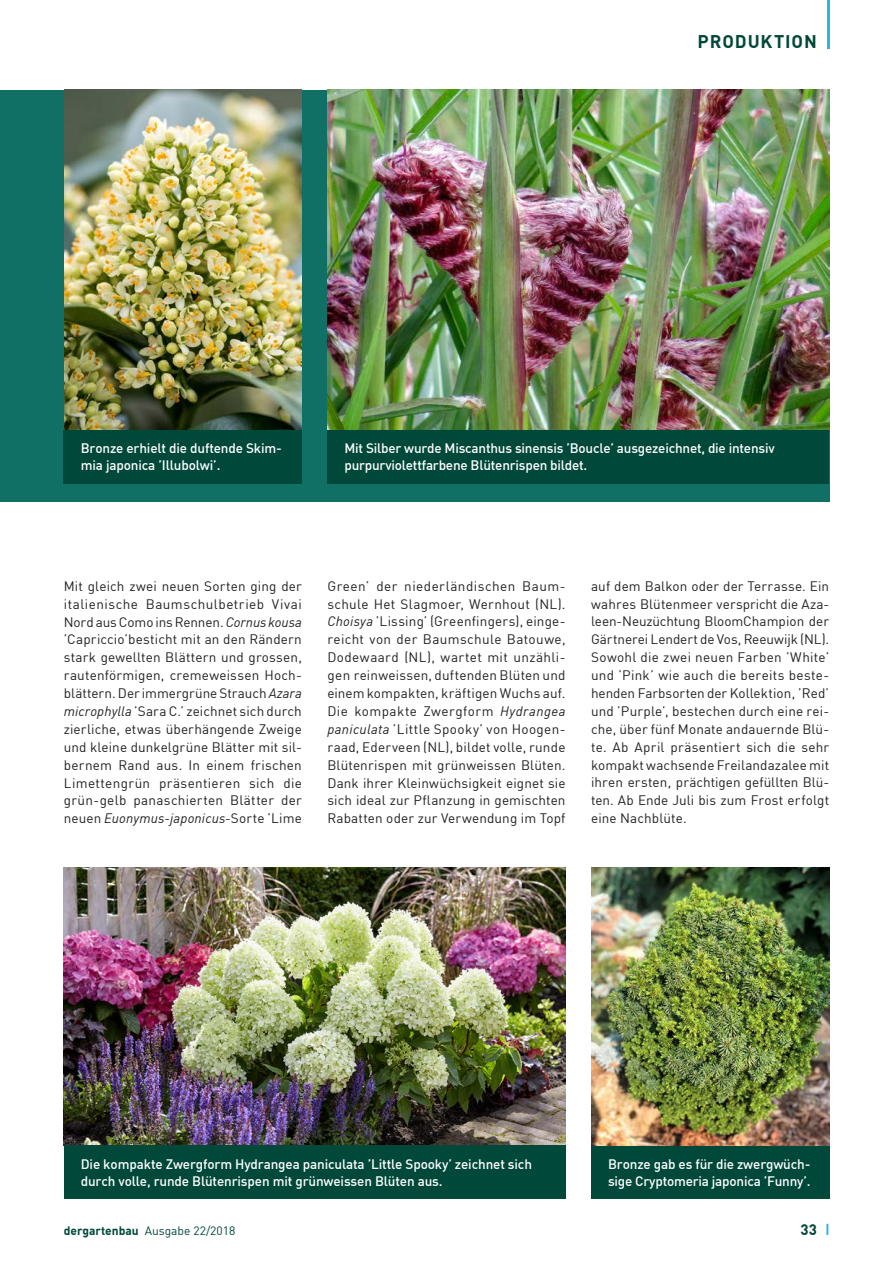
<style>
.page{position:relative;width:893px;height:1263px;background:#fff}
.page>*{position:absolute;margin:0;border:0;box-sizing:border-box;transform-origin:0 0}
.t1{font:700 18px "DIN Offc Pro";letter-spacing:.05em;color:#004839}
.t2{font:700 15px "DIN Offc Pro";color:#004839}
.t3{font:13.5px/17.9px "DIN Offc Pro";letter-spacing:.01em;color:#231f20;text-align:justify}
.t4{font:500 13.5px/16.5px "DIN Offc Pro";letter-spacing:-.01em;color:#fff}
.t5{font:12px "DIN Offc Pro";color:#004839}
.s1{font-style:italic}
.s2{font-weight:700}
</style>
<div class="page">
<hr style="left:827px;top:0;width:3px;height:49px;background:#26b6ea">
<svg style="left:826px;top:1224px;width:2px;height:11px"></svg>
<div style="left:0;top:90px;width:829px;height:411px;background:#107065"></div>
<img style="left:64px;top:90px;width:238px;height:340px">
<img style="left:327px;top:90px;width:502px;height:340px">
<div style="left:591px;top:1145px;width:238px;height:54px;background:#004839"></div>
<img style="left:64px;top:867px;width:502px;height:278px">
<div style="left:64px;top:1145px;width:502px;height:54px;background:#004839"></div>
<div style="left:327px;top:430px;width:502px;height:53px;background:#004839"></div>
<div style="left:64px;top:430px;width:238px;height:53px;background:#004839"></div>
<img style="left:591px;top:867px;width:238px;height:278px">
<h1 class="t1" style="left:698px;top:27px;width:121px">PRODUKTION</h1>
<p class="t4" style="left:81px;top:439px;width:203px">Bronze erhielt die duftende Skim&shy;mia japonica ’Illubolwi’.</p>
<p class="t4" style="left:344px;top:439px;width:432px">Mit Silber wurde Miscanthus sinensis ’Boucle’ ausgezeichnet, die intensiv purpurviolettfarbene Blütenrispen bildet.</p>
<p class="t3" style="left:64px;top:576px;width:240px">Mit gleich zwei neuen Sorten ging der italienische Baumschulbetrieb Vivai Nord aus Como ins Rennen. <span class="s1">Cornus kousa </span>’Capriccio’besticht mit an den Rändern stark gewellten Blättern und grossen, rautenförmigen, cremeweissen Hoch&shy;blättern. Der immergrüne Strauch <span class="s1">Azara microphylla</span> ’Sara C.’ zeichnet sich durch zierliche, etwas überhängende Zweige und kleine dunkelgrüne Blätter mit sil&shy;bernem Rand aus. In einem frischen Limettengrün präsentieren sich die grün-gelb panaschierten Blätter der neuen <span class="s1">Euonymus-japonicus-</span>Sorte ’Lime</p>
<p class="t3" style="left:327px;top:575px;width:240px">Green’ der niederländischen Baum&shy;schule Het Slagmoer, Wernhout (NL).<br><span class="s1">Choisya</span> ’Lissing’ (Greenfingers), einge&shy;reicht von der Baumschule Batouwe, Dodewaard (NL), wartet mit unzähli&shy;gen reinweissen, duftenden Blüten und einem kompakten, kräftigen Wuchs auf.<br>Die kompakte Zwergform <span class="s1">Hydrangea paniculata</span> ’Little Spooky’ von Hoogen&shy;raad, Ederveen (NL), bildet volle, runde Blütenrispen mit grünweissen Blüten.<br>Dank ihrer Kleinwüchsigkeit eignet sie sich ideal zur Pflanzung in gemischten Rabatten oder zur Verwendung im Topf</p>
<p class="t3" style="left:591px;top:575px;width:240px">auf dem Balkon oder der Terrasse. Ein wahres Blütenmeer verspricht die Aza&shy;leen-Neuzüchtung BloomChampion der Gärtnerei Lendert de Vos, Reeuwijk (NL).<br>Sowohl die zwei neuen Farben ’White’ und ’Pink’ wie auch die bereits beste&shy;henden Farbsorten der Kollektion, ’Red’ und ’Purple’, bestechen durch eine rei&shy;che, über fünf Monate andauernde Blü&shy;te. Ab April präsentiert sich die sehr kompakt wachsende Freilandazalee mit ihren ersten, prächtigen gefüllten Blü&shy;ten. Ab Ende Juli bis zum Frost erfolgt eine Nachblüte.</p>
<p class="t4" style="left:81px;top:1154px;width:453px">Die kompakte Zwergform Hydrangea paniculata ’Little Spooky’ zeichnet sich durch volle, runde Blütenrispen mit grünweissen Blüten aus.</p>
<p class="t5" style="left:64px;top:1221px;width:173px"><span class="s2">dergartenbau</span> Ausgabe 22/2018</p>
<p class="t4" style="left:608px;top:1154px;width:204px">Bronze gab es für die zwergwüch&shy;sige Cryptomeria japonica ’Funny’.</p>
<p class="t2" style="left:801px;top:1217px;width:18px">33</p>
</div>
